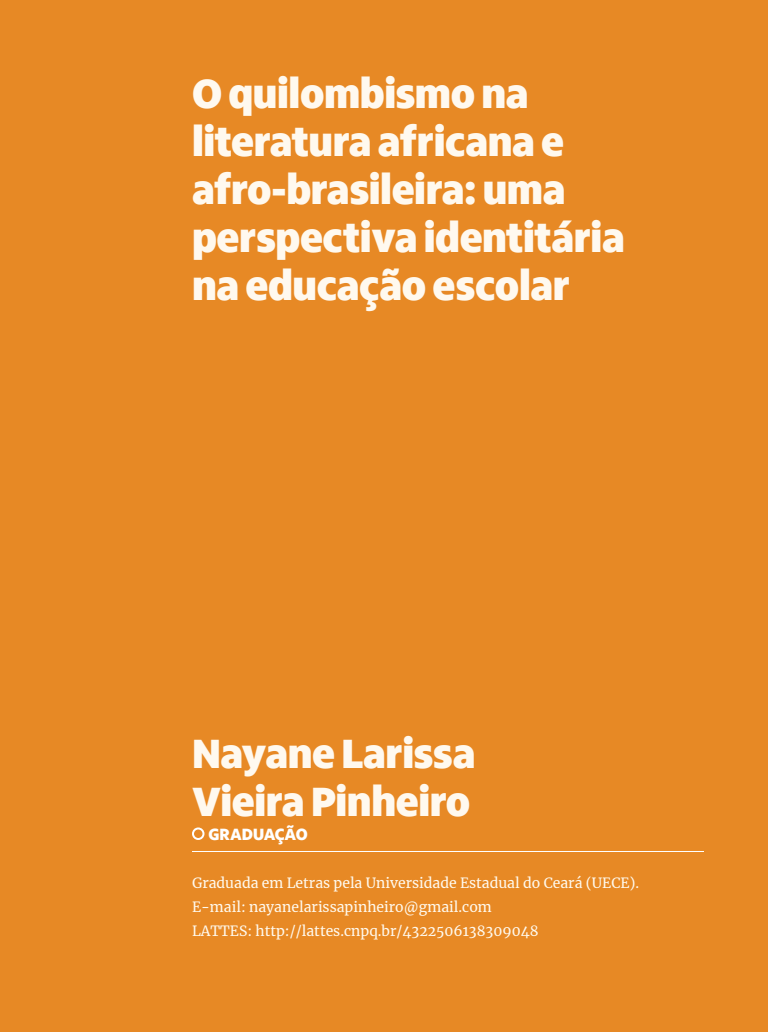
<style>
.page{position:relative;width:768px;height:1032px;background:#e78925}
.page>*{position:absolute;margin:0;border:0;box-sizing:border-box;transform-origin:0 0}
.t1{font:900 42px/48px "Itau Display";letter-spacing:-.01em;color:#fff9ef}
.t2{font:800 16.8px "Itau Display";letter-spacing:-.005em;color:#fff}
.t3{font:14px/24px "Merriweather";color:#fff9ed}
</style>
<div class="page">
<div style="left:192px;top:828px;width:12px;height:12px;border:2px solid #fff;border-radius:50%"></div>
<hr style="left:192px;top:851px;width:512px;height:1px;background:#fff">
<h1 class="t1" style="left:192px;top:70px;width:434px">O quilombismo na literatura africana e afro-brasileira: uma perspectiva identitária na educação escolar</h1>
<h1 class="t1" style="left:192px;top:730px;width:285px">Nayane Larissa<br>Vieira Pinheiro</h1>
<p class="t2" style="left:209px;top:825px;width:101px">GRADUAÇÃO</p>
<p class="t3" style="left:192px;top:871px;width:449px">Graduada em Letras pela Universidade Estadual do Ceará (UECE).<br>E-mail: nayanelarissapinheiro@gmail.com<br>LATTES: http://lattes.cnpq.br/4322506138309048</p>
</div>
